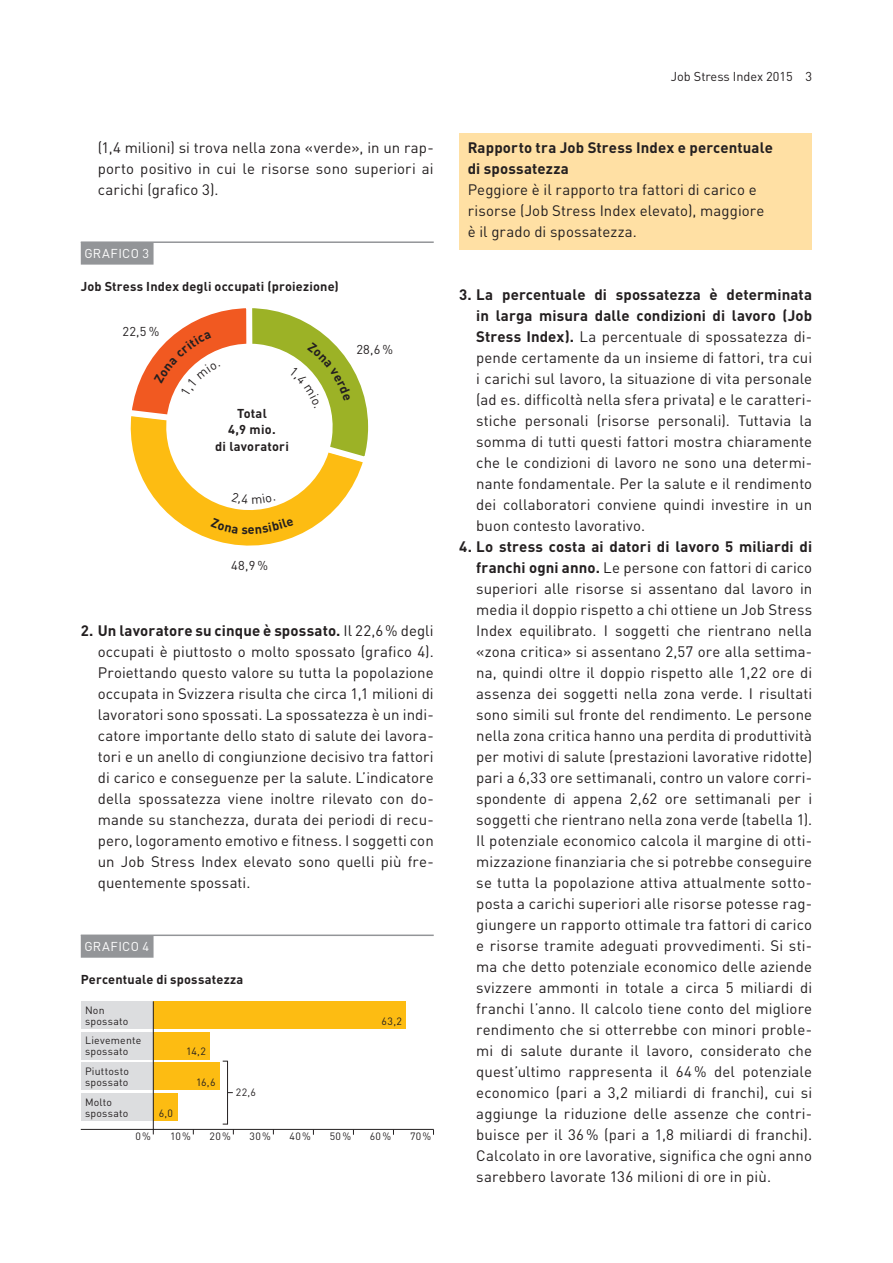
<style>
.page{position:relative;width:893px;height:1263px;background:#fff}
.page>*{position:absolute;margin:0;border:0;box-sizing:border-box;transform-origin:0 0}
.t1{font:15px/21px "DINOT";letter-spacing:.01em;color:#231f20;text-align:justify}
.t2{font:700 15px/21px "DINOT";letter-spacing:.01em;color:#231f20}
.t3{font:700 12.75px/16.5px "DINOT";letter-spacing:.015em;color:#231f20;text-align:center}
.t4{font:12.75px "DINOT";color:#231f20}
.t5{font:12.75px "DINOT";color:#fff}
.t6{font:10.5px/10.9px "DINOT";letter-spacing:.025em;color:#231f20}
.s1{font-weight:700}
</style>
<div class="page">
<hr style="left:81px;top:934px;width:353px;height:2px;background:#939598">
<div style="left:81px;top:935px;width:73px;height:23px;background:#939598"></div>
<div style="left:81px;top:1001px;width:72px;height:28px;background:#dcdddf"></div>
<div style="left:153px;top:1001px;width:253px;height:28px;background:#fdbc12"></div>
<div style="left:81px;top:1032px;width:72px;height:28px;background:#dcdddf"></div>
<div style="left:153px;top:1032px;width:57px;height:28px;background:#fdbc12"></div>
<div style="left:81px;top:1063px;width:72px;height:27px;background:#dcdddf"></div>
<div style="left:153px;top:1063px;width:67px;height:27px;background:#fdbc12"></div>
<div style="left:81px;top:1093px;width:72px;height:28px;background:#dcdddf"></div>
<div style="left:153px;top:1093px;width:24px;height:28px;background:#fdbc12"></div>
<hr style="left:81px;top:1129px;width:353px;height:1px;background:#231f20">
<hr style="left:153px;top:1001px;width:1px;height:133px;background:#231f20">
<svg style="left:223px;top:1124px;width:11px;height:10px"></svg>
<hr style="left:227px;top:1061px;width:1px;height:63px;background:#231f20">
<div style="left:459px;top:133px;width:353px;height:117px;background:#ffe0a4"></div>
<hr style="left:81px;top:241px;width:353px;height:2px;background:#939598">
<div style="left:81px;top:242px;width:73px;height:23px;background:#939598"></div>
<svg style="left:130px;top:308px;width:239px;height:238px"></svg>
<p class="t1" style="left:98px;top:136px;width:337px">(1,4 milioni) si trova nella zona «verde», in un rap&shy;porto positivo in cui le risorse sono superiori ai carichi (grafico 3).</p>
<p class="t5" style="left:84px;top:245px;width:17px">Grafico</p>
<p class="t5" style="left:143px;top:245px;width:8px">3</p>
<p class="t3" style="left:81px;top:278px;width:260px">Job Stress Index degli occupati (proiezione)</p>
<p class="t4" style="left:122px;top:323px;width:38px">22,5 %</p>
<p class="t4" style="left:356px;top:341px;width:38px">28,6 %</p>
<p class="t3" style="left:215px;top:404px;width:75px">Total<br>4,9 mio.<br>di lavoratori</p>
<p class="t4" style="left:231px;top:557px;width:38px">48,9 %</p>
<p class="t1" style="left:98px;top:619px;width:337px;text-indent:-17px"><span class="s1">2. Un lavoratore su cinque è spossato.</span> Il 22,6% degli occupati è piuttosto o molto spossato (grafico 4).<br>Proiettando questo valore su tutta la popolazione occupata in Svizzera risulta che circa 1,1 milioni di lavoratori sono spossati. La spossatezza è un indi&shy;catore importante dello stato di salute dei lavora&shy;tori e un anello di congiunzione decisivo tra fattori di carico e conseguenze per la salute. L’indicatore della spossatezza viene inoltre rilevato con do&shy;mande su stanchezza, durata dei periodi di recu&shy;pero, logoramento emotivo e fitness. I soggetti con un Job Stress Index elevato sono quelli più fre&shy;quentemente spossati.</p>
<p class="t5" style="left:84px;top:938px;width:17px">Grafico</p>
<p class="t5" style="left:143px;top:938px;width:8px">4</p>
<p class="t3" style="left:81px;top:971px;width:164px">Percentuale di spossatezza</p>
<p class="t6" style="left:85px;top:1004px;width:45px">Non spossato</p>
<p class="t6" style="left:382px;top:1015px;width:22px">63,2</p>
<p class="t6" style="left:85px;top:1035px;width:58px">Lievemente spossato</p>
<p class="t6" style="left:186px;top:1046px;width:21px">14,2</p>
<p class="t6" style="left:85px;top:1065px;width:46px">Piuttosto spossato</p>
<p class="t6" style="left:196px;top:1076px;width:21px">16,6</p>
<p class="t6" style="left:85px;top:1096px;width:45px">Molto spossato</p>
<p class="t6" style="left:159px;top:1107px;width:16px">6,0</p>
<p class="t6" style="left:135px;top:1130px;width:17px">0%</p>
<p class="t6" style="left:170px;top:1130px;width:22px">10%</p>
<p class="t6" style="left:210px;top:1130px;width:23px">20%</p>
<p class="t6" style="left:250px;top:1130px;width:23px">30%</p>
<p class="t6" style="left:290px;top:1130px;width:23px">40%</p>
<p class="t6" style="left:330px;top:1130px;width:23px">50%</p>
<p class="t6" style="left:370px;top:1130px;width:23px">60%</p>
<p class="t6" style="left:410px;top:1130px;width:23px">70%</p>
<p class="t6" style="left:236px;top:1086px;width:22px">22,6</p>
<p class="t4" style="left:671px;top:68px;width:143px">Job Stress Index 2015 3</p>
<p class="t2" style="left:468px;top:136px;width:307px">Rapporto tra Job Stress Index e percentuale di spossatezza</p>
<p class="t1" style="left:468px;top:178px;width:298px;text-align:left">Peggiore è il rapporto tra fattori di carico e risorse (Job Stress Index elevato), maggiore è il grado di spossatezza.</p>
<p class="t1" style="left:476px;top:283px;width:337px;text-indent:-17px"><span class="s1">3. La percentuale di spossatezza è determinata in larga misura dalle condizioni di lavoro (Job Stress Index).</span> La percentuale di spossatezza di&shy;pende certamente da un insieme di fattori, tra cui i carichi sul lavoro, la situazione di vita personale (ad es. difficoltà nella sfera privata) e le caratteri&shy;stiche personali (risorse personali). Tuttavia la somma di tutti questi fattori mostra chiaramente che le condizioni di lavoro ne sono una determi&shy;nante fondamentale. Per la salute e il rendimento dei collaboratori conviene quindi investire in un buon contesto lavorativo.</p>
<p class="t1" style="left:476px;top:535px;width:337px;text-align:left;text-indent:-17px"><span class="s1">4. Lo stress costa ai datori di lavoro 5 miliardi di franchi ogni anno.</span> Le persone con fattori di carico superiori alle risorse si assentano dal lavoro in media il doppio rispetto a chi ottiene un Job Stress Index equilibrato. I soggetti che rientrano nella «zona critica» si assentano 2,57 ore alla settima&shy;na, quindi oltre il doppio rispetto alle 1,22 ore di assenza dei soggetti nella zona verde. I risultati sono simili sul fronte del rendimento. Le persone nella zona critica hanno una perdita di produttività per motivi di salute (prestazioni lavorative ridotte) pari a 6,33 ore settimanali, contro un valore corri&shy;spondente di appena 2,62 ore settimanali per i soggetti che rientrano nella zona verde (tabella 1).<br>Il potenziale economico calcola il margine di otti&shy;mizzazione finanziaria che si potrebbe conseguire se tutta la popolazione attiva attualmente sotto&shy;posta a carichi superiori alle risorse potesse rag&shy;giungere un rapporto ottimale tra fattori di carico e risorse tramite adeguati provvedimenti. Si sti&shy;ma che detto potenziale economico delle aziende svizzere ammonti in totale a circa 5 miliardi di franchi l’anno. Il calcolo tiene conto del migliore rendimento che si otterrebbe con minori proble&shy;mi di salute durante il lavoro, considerato che quest’ultimo rappresenta il 64% del potenziale economico (pari a 3,2 miliardi di franchi), cui si aggiunge la riduzione delle assenze che contri&shy;buisce per il 36% (pari a 1,8 miliardi di franchi).<br>Calcolato in ore lavorative, significa che ogni anno sarebbero lavorate 136 milioni di ore in più.</p>
</div>
